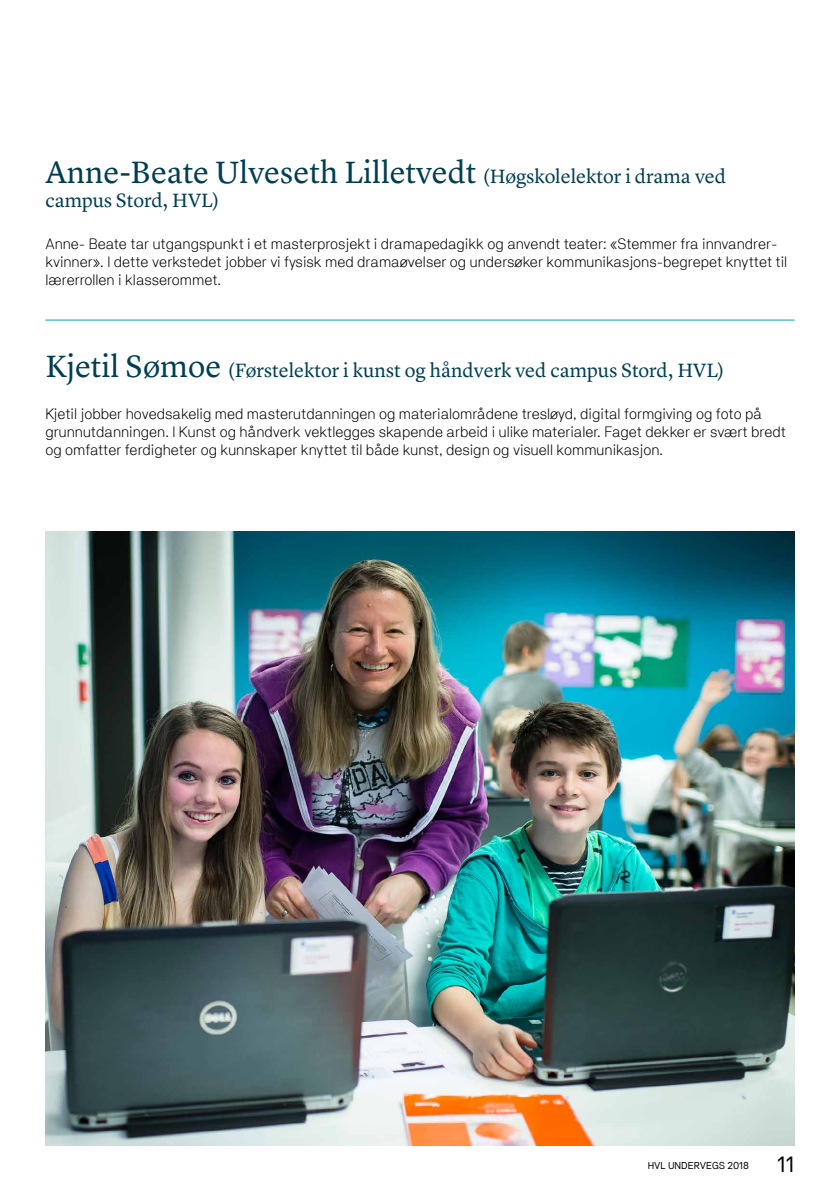
<style>
.page{position:relative;width:840px;height:1191px;background:#fff}
.page>*{position:absolute;margin:0;border:0;box-sizing:border-box;transform-origin:0 0}
.t1{font:32px "Lyon Text";color:#003e52}
.t2{font:22px "NB Akademie Std";color:#000}
.t3{font:20px "Lyon Text";color:#003e52}
.t4{font:300 15px/18px "NB Akademie Std";color:#000}
.t5{font:10px "NB Akademie Std";color:#000}
.s1{font-size:20px}
.s2{font-size:32px}
</style>
<div class="page">
<hr style="left:45px;top:319px;width:749px;height:1px;background:#00a5b5">
<img style="left:45px;top:531px;width:749px;height:614px">
<h1 class="t1" style="left:45px;top:148px;width:682px">Anne-Beate Ulveseth Lilletvedt <span class="s1">(Høgskolelektor i drama ved</span></h1>
<h3 class="t3" style="left:45px;top:185px;width:175px">campus Stord, HVL)</h3>
<p class="t4" style="left:45px;top:235px;width:743px">Anne- Beate tar utgangspunkt i et masterprosjekt i dramapedagikk og anvendt teater: «Stemmer fra innvandrer&shy;kvinner». I dette verkstedet jobber vi fysisk med dramaøvelser og undersøker kommunikasjons-begrepet knyttet til lærerrollen i klasserommet.</p>
<h3 class="t3" style="left:45px;top:355px;width:680px"><span class="s2">Kjetil Sømoe</span> (Førstelektor i kunst og håndverk ved campus Stord, HVL)</h3>
<p class="t4" style="left:45px;top:405px;width:741px">Kjetil jobber hovedsakelig med masterutdanningen og materialområdene tresløyd, digital formgiving og foto på grunnutdanningen. I Kunst og håndverk vektlegges skapende arbeid i ulike materialer. Faget dekker er svært bredt og omfatter ferdigheter og kunnskaper knyttet til både kunst, design og visuell kommunikasjon.</p>
<p class="t5" style="left:647px;top:1159px;width:103px">HVL UNDERVEGS 2018</p>
<h2 class="t2" style="left:776px;top:1151px;width:19px">11</h2>
</div>
